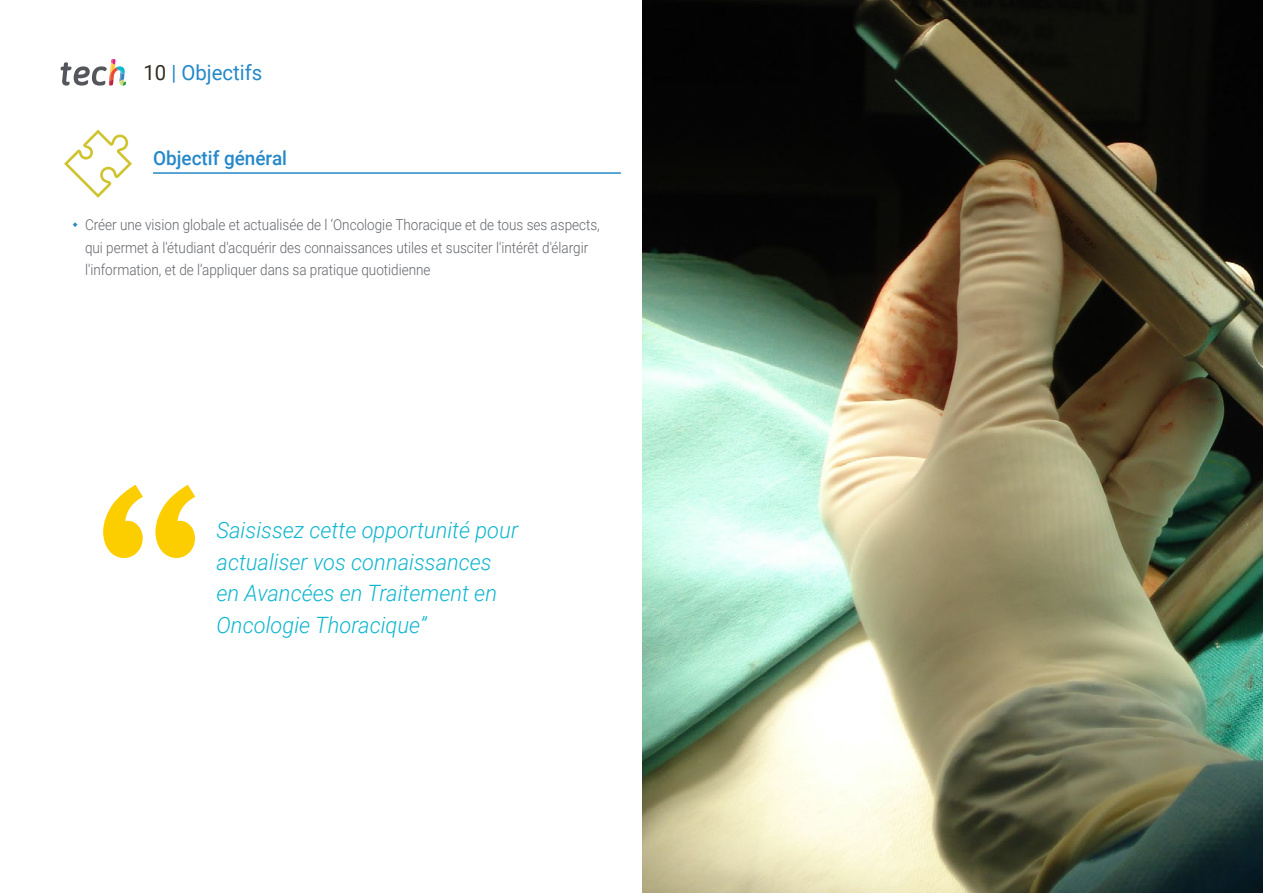
<style>
.page{position:relative;width:1263px;height:893px;background:#fff}
.page>*{position:absolute;margin:0;border:0;box-sizing:border-box;transform-origin:0 0}
.t1{font:italic 300 22.5px/31.5px "Roboto";color:#0fb6cf}
.t2{font:21px "Roboto";color:#2488c9}
.t3{font:500 19.5px "Roboto";color:#2488c9}
.t4{font:300 15px/22.5px "Roboto";color:#61646a;scale:.9 1}
.s1{color:#312e20}
.s2{color:#2588c9}
</style>
<div class="page">
<hr style="left:153px;top:173px;width:468px;height:1px;background:#2488c9">
<svg style="left:64px;top:130px;width:68px;height:68px"></svg>
<svg style="left:103px;top:485px;width:92px;height:73px"></svg>
<img style="left:642px;top:0;width:621px;height:893px">
<svg style="left:61px;top:59px;width:65px;height:27px"></svg>
<h2 class="t2" style="left:144px;top:57px;width:120px"><span class="s1">10</span> <span class="s2">|</span> Objectifs</h2>
<h3 class="t3" style="left:153px;top:144px;width:135px">Objectif général</h3>
<p class="t4" style="left:85px;top:213px;width:573px">Créer une vision globale et actualisée de l ‘Oncologie Thoracique et de tous ses aspects, qui permet à l'étudiant d'acquérir des connaissances utiles et susciter l'intérêt d'élargir l'information, et de l’appliquer dans sa pratique quotidienne</p>
<h1 class="t1" style="left:217px;top:514px;width:303px">Saisissez cette opportunité pour actualiser vos connaissances en Avancées en Traitement en<br>Oncologie Thoracique”</h1>
</div>
